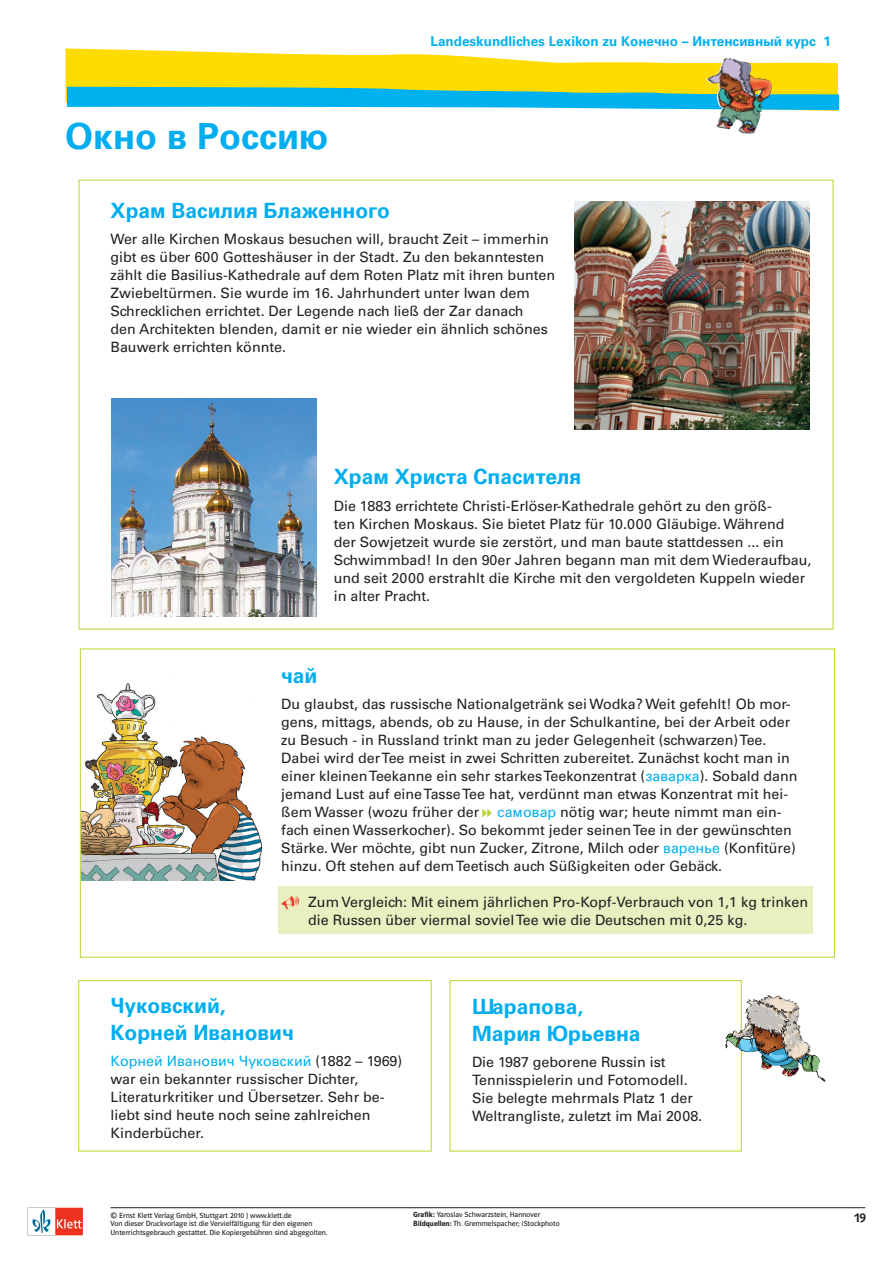
<style>
.page{position:relative;width:893px;height:1263px;background:#fff}
.page>*{position:absolute;margin:0;border:0;box-sizing:border-box;transform-origin:0 0}
.t1{font:700 36px "Univers Cyr";color:#00aeef}
.t2{font:700 21px/27px "Univers Cyr";color:#00aeef}
.t3{font:500 14.25px/18px "Univers CE";color:#231f20}
.t4{font:14.25px "Univers Cyr";color:#00b1ef}
.t5{font:700 13.5px "Univers CE";color:#00b1ef}
.t6{font:13.5px "Polo ST11 K Krftg";color:#231f20}
.t7{font:7.5px/8.9px "Polo ST11 K Buch";color:#231f20}
.s1{font-family:"Univers Cyr"}
.s2{font-family:"Univers Cyr";color:#00aeef}
.s3{font-family:"Univers Cyr";font-weight:400;color:#00b1ef}
.s4{font-family:"Univers Cyr";font-weight:400}
.s5{font-family:"Univers CE";font-weight:500;color:#231f20}
.s6{font-family:"Polo ST11 K Hfett"}
</style>
<div class="page">
<hr style="left:111px;top:1207px;width:754px;height:1px;background:#231f20">
<svg style="left:32px;top:1208px;width:51px;height:27px"></svg>
<svg style="left:66px;top:48px;width:772px;height:63px;fill:#ffdc01"></svg>
<svg style="left:67px;top:87px;width:772px;height:23px;background:#3bbed1"></svg>
<img style="left:706px;top:56px;width:66px;height:78px">
<img style="left:574px;top:201px;width:235px;height:228px">
<img style="left:112px;top:398px;width:205px;height:218px">
<div style="left:278px;top:886px;width:535px;height:47px;background:#e8f0c1"></div>
<img style="left:81px;top:683px;width:182px;height:197px">
<div style="left:78px;top:980px;width:354px;height:171px;border:1px solid #bad432"></div>
<div style="left:450px;top:980px;width:292px;height:171px;border:1px solid #bad432"></div>
<img style="left:725px;top:996px;width:101px;height:86px">
<h1 class="t1" style="left:65px;top:115px;width:265px">Окно в Россию</h1>
<p class="t5" style="left:431px;top:33px;width:402px">Landeskundliches Lexikon zu <span class="s1">Kонечно –</span> <span class="s2">Интенсивный курс</span> 1</p>
<h2 class="t2" style="left:111px;top:197px;width:281px">Храм Василия Блаженного</h2>
<p class="t3" style="left:111px;top:231px;width:446px">Wer alle Kirchen Moskaus besuchen will, braucht Zeit – immerhin gibt es über 600 Gotteshäuser in der Stadt. Zu den bekanntesten zählt die Basilius-Kathedrale auf dem Roten Platz mit ihren bunten Zwiebeltürmen. Sie wurde im 16. Jahrhundert unter Iwan dem Schrecklichen errichtet. Der Legende nach ließ der Zar danach<br>den Architekten blenden, damit er nie wieder ein ähnlich schönes Bauwerk errichten könnte.</p>
<h2 class="t2" style="left:334px;top:463px;width:249px">Храм Христа Спасителя</h2>
<p class="t3" style="left:334px;top:497px;width:479px">Die 1883 errichtete Christi-Erlöser-Kathedrale gehört zu den größ-<br>ten Kirchen Moskaus. Sie bietet Platz für 10.000 Gläubige. Während<br>der Sowjetzeit wurde sie zerstört, und man baute stattdessen ... ein Schwimmbad! In den 90er Jahren begann man mit dem Wiederaufbau, und seit 2000 erstrahlt die Kirche mit den vergoldeten Kuppeln wieder in alter Pracht.</p>
<h2 class="t2" style="left:281px;top:662px;width:38px">чай</h2>
<p class="t3" style="left:281px;top:696px;width:518px">Du glaubst, das russische Nationalgetränk sei Wodka? Weit gefehlt! Ob mor&shy;gens, mittags, abends, ob zu Hause, in der Schulkantine, bei der Arbeit oder zu Besuch - in Russland trinkt man zu jeder Gelegenheit (schwarzen) Tee.<br>Dabei wird der Tee meist in zwei Schritten zubereitet. Zunächst kocht man in einer kleinen Teekanne ein sehr starkes Teekonzentrat (<span class="s3">заварка</span><span class="s4">).</span> Sobald dann jemand Lust auf eine Tasse Tee hat, verdünnt man etwas Konzentrat mit hei&shy;ßem Wasser (wozu früher der</p>
<p class="t3" style="left:281px;top:804px;width:516px;text-indent:216px"><span class="s3">самовар</span> nötig war; heute nimmt man ein&shy;fach einen Wasserkocher). So bekommt jeder seinen Tee in der gewünschten Stärke. Wer möchte, gibt nun Zucker, Zitrone, Milch oder <span class="s3">варенье</span> (Konfitüre) hinzu. Oft stehen auf dem Teetisch auch Süßigkeiten oder Gebäck.</p>
<p class="t3" style="left:308px;top:894px;width:501px">Zum Vergleich: Mit einem jährlichen Pro-Kopf-Verbrauch von 1,1 kg trinken die Russen über viermal soviel Tee wie die Deutschen mit 0,25 kg.</p>
<h2 class="t2" style="left:111px;top:991px;width:185px">Чуковский,<br>Корней Иванович</h2>
<p class="t4" style="left:111px;top:1053px;width:293px">Корней Иванович Чуковский <span class="s5">(1882 – 1969)</span></p>
<p class="t3" style="left:111px;top:1070px;width:275px">war ein bekannter russischer Dichter, Literaturkritiker und Übersetzer. Sehr be&shy;liebt sind heute noch seine zahlreichen Kinderbücher.</p>
<h2 class="t2" style="left:472px;top:993px;width:170px">Шарапова,<br>Мария Юрьевна</h2>
<p class="t3" style="left:472px;top:1054px;width:232px">Die 1987 geborene Russin ist<br>Tennisspielerin und Fotomodell.<br>Sie belegte mehrmals Platz 1 der<br>Weltrangliste, zuletzt im Mai 2008.</p>
<p class="t7" style="left:111px;top:1211px;width:218px">© Ernst Klett Verlag GmbH, Stuttgart 2010 | www.klett.de<br>Von dieser Druckvorlage ist die Vervielfältigung für den eigenen<br>Unterrichtsgebrauch gestattet. Die Kopiergebühren sind abgegolten.</p>
<p class="t7" style="left:413px;top:1210px;width:148px"><span class="s6">Grafik:</span> Yaroslav Schwarzstein, Hannover<br><span class="s6">Bildquellen:</span> Th. Gremmelspacher; iStockphoto</p>
<p class="t6" style="left:854px;top:1210px;width:14px">19</p>
</div>
